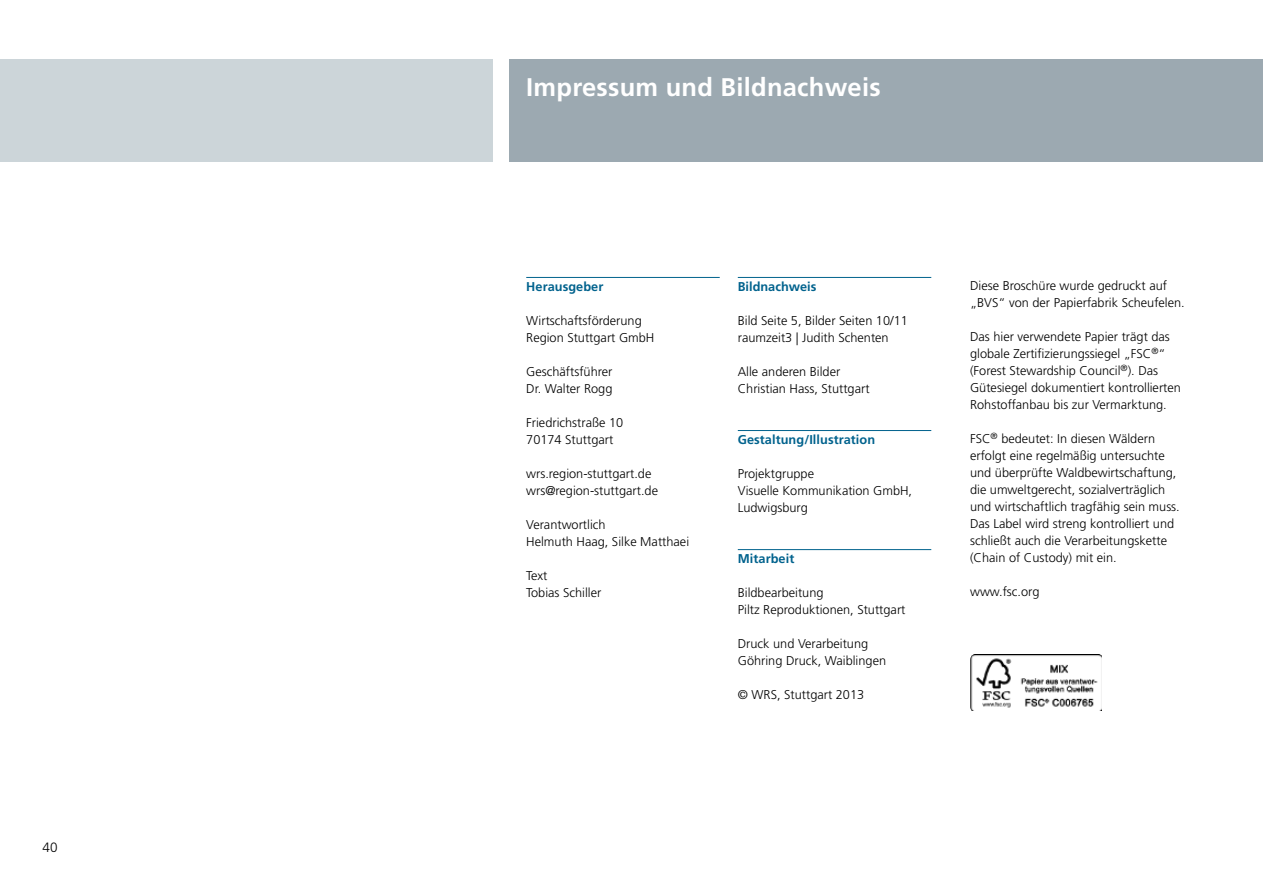
<style>
.page{position:relative;width:1263px;height:893px;background:#fff}
.page>*{position:absolute;margin:0;border:0;box-sizing:border-box;transform-origin:0 0}
.t1{font:700 25.5px "Frutiger";letter-spacing:.01em;color:#fff}
.t2{font:300 13.5px "Frutiger";color:#000}
.t3{font:300 12.75px/17px "Frutiger";color:#000}
.t4{font:700 12.75px "Frutiger";letter-spacing:.005em;color:#00628d}
</style>
<div class="page">
<div style="left:509px;top:60px;width:754px;height:102px;background:#9ca9b1"></div>
<div style="left:0;top:60px;width:492px;height:102px;background:#ccd5d9"></div>
<hr style="left:526px;top:277px;width:194px;height:1px;background:#00628d">
<hr style="left:738px;top:277px;width:193px;height:1px;background:#00628d">
<hr style="left:738px;top:430px;width:193px;height:1px;background:#00628d">
<hr style="left:738px;top:549px;width:193px;height:1px;background:#00628d">
<img style="left:970px;top:654px;width:131px;height:57px">
<p class="t2" style="left:43px;top:842px;width:17px">40</p>
<h1 class="t1" style="left:526px;top:77px;width:356px">Impressum und Bildnachweis</h1>
<p class="t4" style="left:526px;top:281px;width:79px">Herausgeber</p>
<p class="t3" style="left:526px;top:313px;width:130px">Wirtschaftsförderung<br>Region Stuttgart GmbH</p>
<p class="t3" style="left:526px;top:364px;width:88px">Geschäftsführer<br>Dr. Walter Rogg</p>
<p class="t3" style="left:526px;top:415px;width:99px">Friedrichstraße 10<br>70174 Stuttgart</p>
<p class="t3" style="left:526px;top:466px;width:133px">wrs.region-stuttgart.de wrs@region-stuttgart.de</p>
<p class="t3" style="left:526px;top:517px;width:164px">Verantwortlich<br>Helmuth Haag, Silke Matthaei</p>
<p class="t3" style="left:526px;top:568px;width:77px">Text<br>Tobias Schiller</p>
<p class="t4" style="left:738px;top:281px;width:80px">Bildnachweis</p>
<p class="t3" style="left:738px;top:313px;width:172px">Bild Seite 5, Bilder Seiten 10/11 raumzeit3 | Judith Schenten</p>
<p class="t3" style="left:738px;top:364px;width:133px">Alle anderen Bilder<br>Christian Hass, Stuttgart</p>
<p class="t4" style="left:738px;top:434px;width:139px">Gestaltung/Illustration</p>
<p class="t3" style="left:738px;top:466px;width:176px">Projektgruppe<br>Visuelle Kommunikation GmbH,<br>Ludwigsburg</p>
<p class="t4" style="left:738px;top:553px;width:58px">Mitarbeit</p>
<p class="t3" style="left:738px;top:585px;width:169px">Bildbearbeitung<br>Piltz Reproduktionen, Stuttgart</p>
<p class="t3" style="left:738px;top:636px;width:150px">Druck und Verarbeitung<br>Göhring Druck, Waiblingen</p>
<p class="t3" style="left:738px;top:687px;width:128px">© WRS, Stuttgart 2013</p>
<p class="t3" style="left:970px;top:278px;width:216px">Diese Broschüre wurde gedruckt auf „BVS“ von der Papierfabrik Scheufelen.</p>
<p class="t3" style="left:970px;top:329px;width:212px">Das hier verwendete Papier trägt das globale Zertifizierungssiegel „FSC<sup>®</sup>“ (Forest Stewardship Council<sup>®</sup>). Das Gütesiegel dokumentiert kontrollierten Rohstoffanbau bis zur Vermarktung.</p>
<p class="t3" style="left:970px;top:432px;width:211px">FSC<sup>®</sup> bedeutet: In diesen Wäldern erfolgt eine regelmäßig untersuchte und überprüfte Waldbewirtschaftung, die umweltgerecht, sozialverträglich und wirtschaftlich tragfähig sein muss.<br>Das Label wird streng kontrolliert und schließt auch die Verarbeitungskette (Chain of Custody) mit ein.</p>
<p class="t3" style="left:970px;top:585px;width:71px">www.fsc.org</p>
</div>
